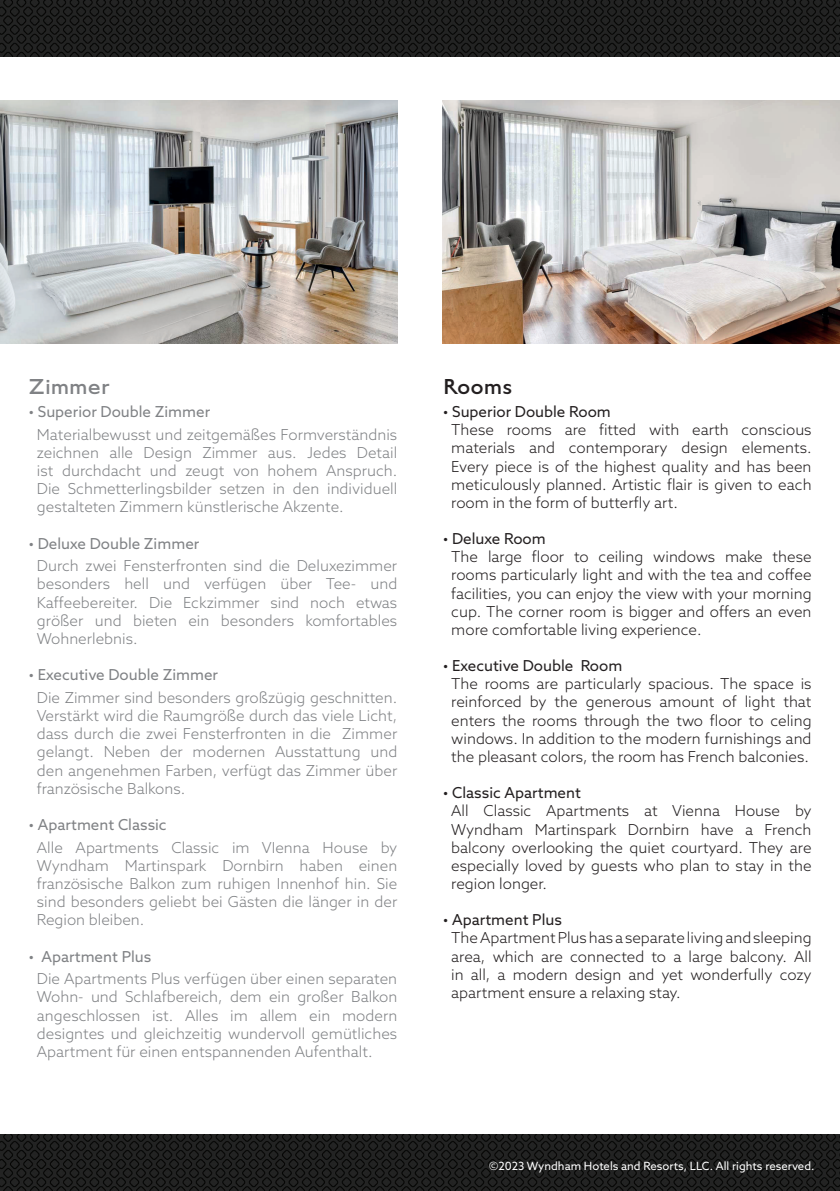
<style>
.page{position:relative;width:840px;height:1191px;background:#fff}
.page>*{position:absolute;margin:0;border:0;box-sizing:border-box;transform-origin:0 0}
.t1{font:300 24.2px "English Grotesque";color:#808285}
.t2{font:300 24.2px "English Grotesque";color:#231f20}
.t3{font:300 15.2px/18.2px "Azo Sans";color:#808285;text-align:justify}
.t4{font:300 15.2px/18.2px "Azo Sans";color:#231f20;text-align:justify}
.t5{font:15.2px "Azo Sans";color:#808285}
.t6{font:15.2px "Azo Sans";color:#231f20}
.t7{font:11.4px "Azo Sans";color:#fff}
</style>
<div class="page">
<img style="left:0;top:0;width:839px;height:56px">
<img style="left:0;top:1134px;width:839px;height:57px">
<img style="left:442px;top:100px;width:397px;height:244px">
<img style="left:0;top:100px;width:397px;height:244px">
<h1 class="t1" style="left:28px;top:372px;width:83px">Zimmer</h1>
<p class="t5" style="left:28px;top:402px;width:183px">• Superior Double Zimmer</p>
<p class="t3" style="left:37px;top:425px;width:361px">Materialbewusst und zeitgemäßes Formverständnis zeichnen alle Design Zimmer aus. Jedes Detail ist durchdacht und zeugt von hohem Anspruch.<br>Die Schmetterlingsbilder setzen in den individuell gestalteten Zimmern künstlerische Akzente.</p>
<p class="t5" style="left:28px;top:533px;width:172px">• Deluxe Double Zimmer</p>
<p class="t3" style="left:37px;top:556px;width:361px">Durch zwei Fensterfronten sind die Deluxezimmer besonders hell und verfügen über Tee- und Kaffeebereiter. Die Eckzimmer sind noch etwas größer und bieten ein besonders komfortables Wohnerlebnis.</p>
<p class="t5" style="left:28px;top:665px;width:191px">• Executive Double Zimmer</p>
<p class="t3" style="left:37px;top:688px;width:361px">Die Zimmer sind besonders großzügig geschnitten.<br>Verstärkt wird die Raumgröße durch das viele Licht, dass durch die zwei Fensterfronten in die Zimmer gelangt. Neben der modernen Ausstattung und den angenehmen Farben, verfügt das Zimmer über französische Balkons.</p>
<p class="t5" style="left:28px;top:814px;width:140px">• Apartment Classic</p>
<p class="t3" style="left:37px;top:838px;width:361px">Alle Apartments Classic im VIenna House by Wyndham Martinspark Dornbirn haben einen französische Balkon zum ruhigen Innenhof hin. Sie sind besonders geliebt bei Gästen die länger in der Region bleiben.</p>
<p class="t5" style="left:28px;top:946px;width:124px">• Apartment Plus</p>
<p class="t3" style="left:37px;top:969px;width:361px">Die Apartments Plus verfügen über einen separaten Wohn- und Schlafbereich, dem ein großer Balkon angeschlossen ist. Alles im allem ein modern designtes und gleichzeitig wundervoll gemütliches Apartment für einen entspannenden Aufenthalt.</p>
<h1 class="t2" style="left:442px;top:372px;width:71px">Rooms</h1>
<p class="t6" style="left:442px;top:402px;width:170px">• Superior Double Room</p>
<p class="t4" style="left:451px;top:420px;width:361px">These rooms are fitted with earth conscious materials and contemporary design elements.<br>Every piece is of the highest quality and has been meticulously planned. Artistic flair is given to each room in the form of butterfly art.</p>
<p class="t6" style="left:442px;top:529px;width:104px">• Deluxe Room</p>
<p class="t4" style="left:451px;top:547px;width:361px">The large floor to ceiling windows make these rooms particularly light and with the tea and coffee facilities, you can enjoy the view with your morning cup. The corner room is bigger and offers an even more comfortable living experience.</p>
<p class="t6" style="left:442px;top:656px;width:181px">• Executive Double Room</p>
<p class="t4" style="left:451px;top:674px;width:361px">The rooms are particularly spacious. The space is reinforced by the generous amount of light that enters the rooms through the two floor to celing windows. In addition to the modern furnishings and the pleasant colors, the room has French balconies.</p>
<p class="t6" style="left:442px;top:783px;width:140px">• Classic Apartment</p>
<p class="t4" style="left:451px;top:801px;width:361px">All Classic Apartments at Vienna House by Wyndham Martinspark Dornbirn have a French balcony overlooking the quiet courtyard. They are especially loved by guests who plan to stay in the region longer.</p>
<p class="t6" style="left:442px;top:910px;width:121px">• Apartment Plus</p>
<p class="t4" style="left:451px;top:928px;width:361px">The Apartment Plus has a separate living and sleeping area, which are connected to a large balcony. All in all, a modern design and yet wonderfully cozy apartment ensure a relaxing stay.</p>
<p class="t7" style="left:489px;top:1158px;width:326px">©2023 Wyndham Hotels and Resorts, LLC. All rights reserved.</p>
</div>
